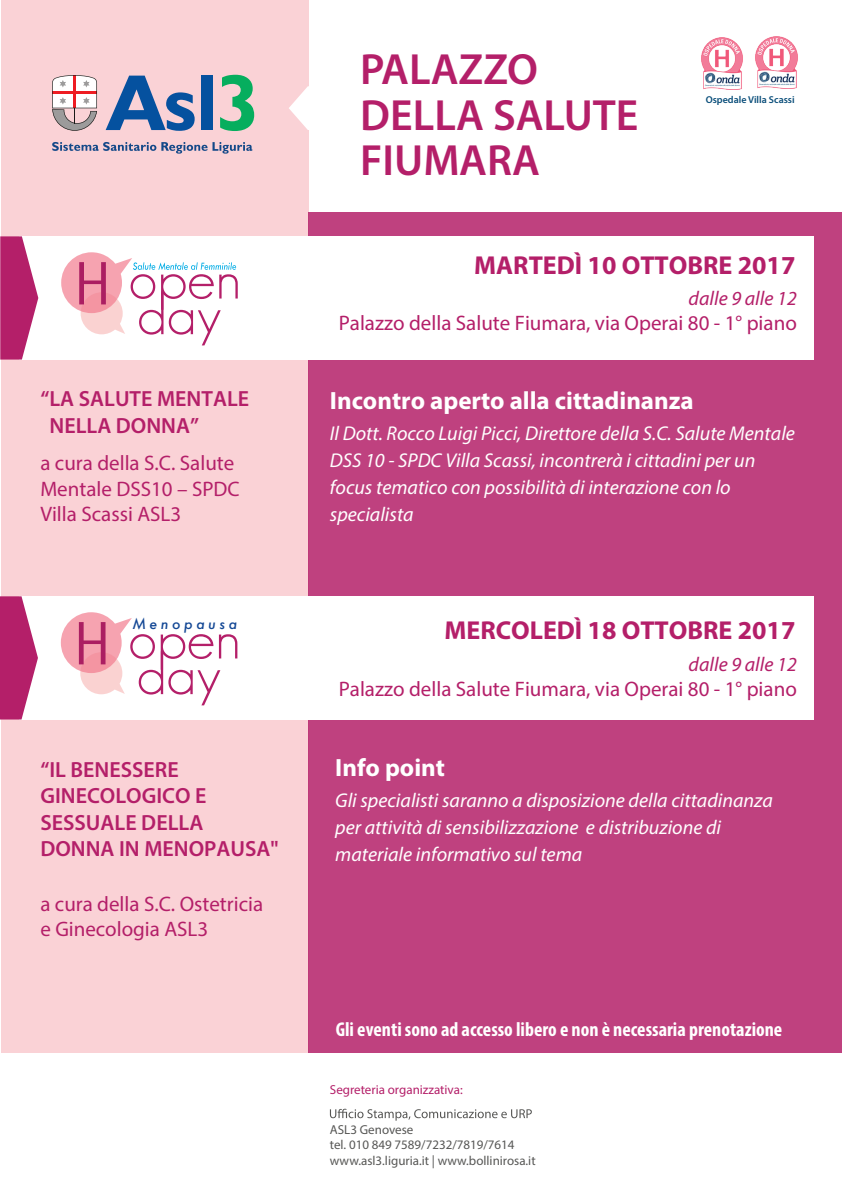
<style>
.page{position:relative;width:842px;height:1191px;background:#fff}
.page>*{position:absolute;margin:0;border:0;box-sizing:border-box;transform-origin:0 0}
.t1{font:600 43.8px/45.5px "Myriad Pro";color:#b41f69}
.t2{font:700 26px "Myriad Pro";color:#b41f69}
.t3{font:700 25px "Myriad Pro";color:#fff}
.t4{font:600 22px/26.4px "Myriad Pro";color:#b41f69}
.t5{font:21px/25.2px "Myriad Pro";color:#b41f69}
.t6{font:italic 20px/27px "Myriad Pro";color:#fff}
.t7{font:700 condensed 20px "Myriad Pro";color:#fff}
.t8{font:italic 20px "Myriad Pro";color:#b41f69}
.t9{font:italic 500 14.1px "Futura";letter-spacing:.25em;color:#144895}
.t10{font:13px/15.6px "Myriad Pro";color:#575755}
.t11{font:13px "Myriad Pro";color:#b41f69}
.t12{font:600 10px "Myriad Pro";color:#0a4e7a}
</style>
<div class="page">
<div style="left:1px;top:0;width:308px;height:1052px;background:#fad2d6"></div>
<div style="left:309px;top:212px;width:533px;height:840px;background:#bf417f"></div>
<svg style="left:52px;top:75px;width:45px;height:56px"></svg>
<svg style="left:106px;top:76px;width:89px;height:55px"></svg>
<div style="left:201px;top:76px;width:11px;height:54px;background:#05519f"></div>
<svg style="left:220px;top:75px;width:34px;height:56px"></svg>
<svg style="left:52px;top:142px;width:200px;height:12px"></svg>
<svg style="left:289px;top:86px;width:20px;height:44px"></svg>
<svg style="left:330px;top:1108px;width:202px;height:12px"></svg>
<div style="left:19px;top:236px;width:795px;height:123px;background:#fff"></div>
<svg style="left:0;top:236px;width:38px;height:123px"></svg>
<svg style="left:61px;top:252px;width:177px;height:93px"></svg>
<div style="left:19px;top:596px;width:795px;height:123px;background:#fff"></div>
<svg style="left:0;top:596px;width:38px;height:123px"></svg>
<svg style="left:61px;top:612px;width:176px;height:93px"></svg>
<img style="left:755px;top:37px;width:43px;height:51px">
<img style="left:701px;top:38px;width:42px;height:51px">
<h1 class="t1" style="left:360px;top:46px;width:280px">PALAZZO<br>DELLA SALUTE<br>FIUMARA</h1>
<p class="t12" style="left:706px;top:93px;width:90px">Ospedale Villa Scassi</p>
<h2 class="t2" style="left:474px;top:248px;width:323px">MARTEDÌ 10 OTTOBRE 2017</h2>
<p class="t8" style="left:689px;top:286px;width:110px">dalle 9 alle 12</p>
<p class="t5" style="left:339px;top:310px;width:460px">Palazzo della Salute Fiumara, via Operai 80 - 1° piano</p>
<p class="t4" style="left:49px;top:385px;width:201px;text-indent:-9px">“LA SALUTE MENTALE<br>NELLA DONNA”</p>
<p class="t3" style="left:330px;top:384px;width:365px">Incontro aperto alla cittadinanza</p>
<p class="t6" style="left:330px;top:419px;width:467px">Il Dott. Rocco Luigi Picci, Direttore della S.C. Salute Mentale DSS 10 - SPDC Villa Scassi, incontrerà i cittadini per un focus tematico con possibilità di interazione con lo specialista</p>
<p class="t5" style="left:40px;top:450px;width:201px">a cura della S.C. Salute<br>Mentale DSS10 – SPDC<br>Villa Scassi ASL3</p>
<p class="t9" style="left:132px;top:614px;width:106px">Menopausa</p>
<p class="t4" style="left:40px;top:756px;width:240px">“IL BENESSERE<br>GINECOLOGICO E<br>SESSUALE DELLA<br>DONNA IN MENOPAUSA"</p>
<p class="t5" style="left:40px;top:891px;width:224px">a cura della S.C. Ostetricia e Ginecologia ASL3</p>
<h2 class="t2" style="left:445px;top:613px;width:352px">MERCOLEDÌ 18 OTTOBRE 2017</h2>
<p class="t8" style="left:689px;top:652px;width:110px">dalle 9 alle 12</p>
<p class="t5" style="left:339px;top:676px;width:460px">Palazzo della Salute Fiumara, via Operai 80 - 1° piano</p>
<p class="t3" style="left:335px;top:751px;width:111px">Info point</p>
<p class="t6" style="left:335px;top:787px;width:439px">Gli specialisti saranno a disposizione della cittadinanza per attività di sensibilizzazione e distribuzione di materiale informativo sul tema</p>
<p class="t7" style="left:336px;top:1017px;width:448px">Gli eventi sono ad accesso libero e non è necessaria prenotazione</p>
<p class="t11" style="left:330px;top:1081px;width:134px">Segreteria organizzativa:</p>
<p class="t10" style="left:330px;top:1121px;width:207px">ASL3 Genovese<br>tel. 010 849 7589/7232/7819/7614 www.asl3.liguria.it | www.bollinirosa.it</p>
</div>
